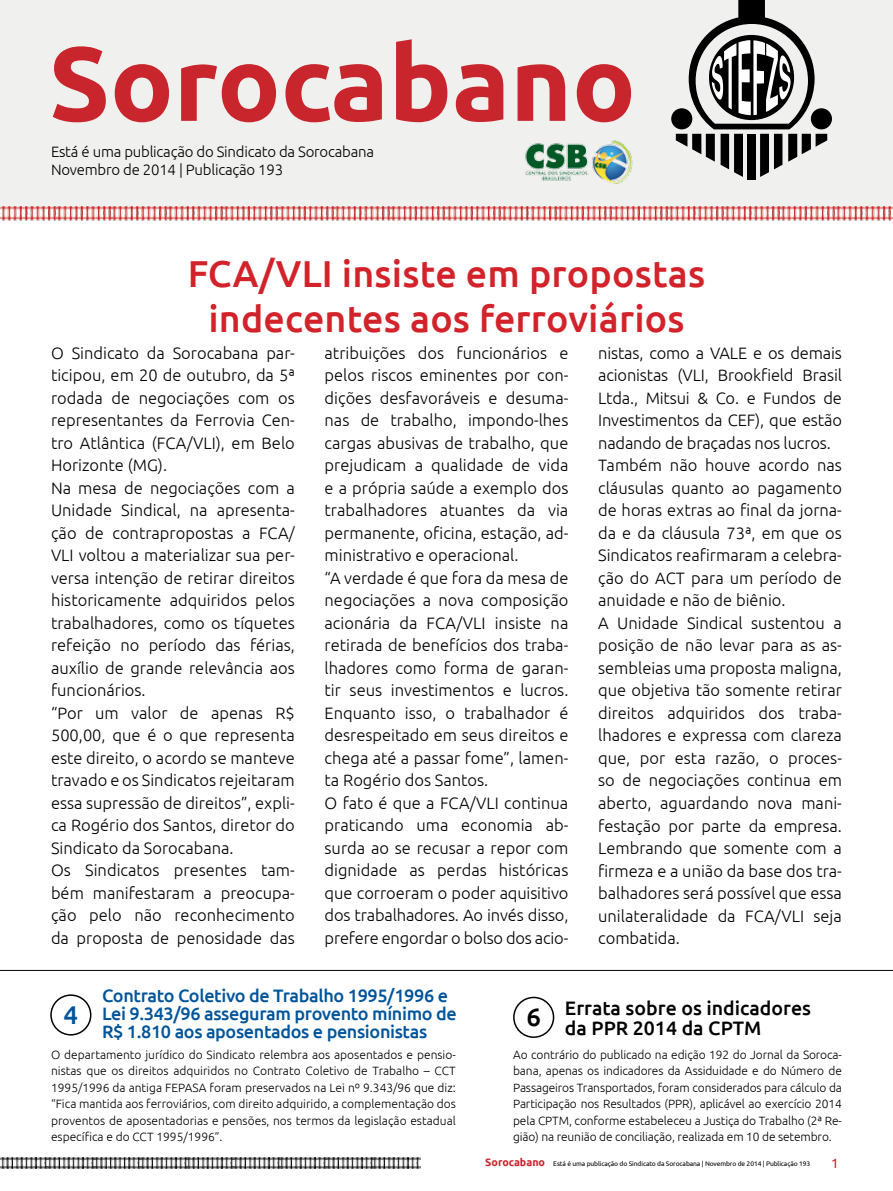
<style>
.page{position:relative;width:893px;height:1191px;background:#fff}
.page>*{position:absolute;margin:0;border:0;box-sizing:border-box;transform-origin:0 0}
.t1{font:700 105px "Ubuntu";color:#c9252c}
.t2{font:500 37.5px/45px "Ubuntu";letter-spacing:.005em;color:#d2232a;text-align:center}
.t3{font:500 25.65px "Ubuntu";color:#00549a}
.t4{font:500 19.5px/19.5px "Ubuntu";color:#000;text-align:center}
.t5{font:500 18px/18px "Ubuntu";letter-spacing:-.02em;color:#00549a}
.t6{font:300 16.5px/22.5px "Ubuntu";color:#000}
.t7{font:300 15px/18px "Ubuntu";letter-spacing:-.015em;color:#000}
.t8{font:13.5px "Ubuntu";color:#c9252c}
.t9{font:300 12px/16.5px "Ubuntu";letter-spacing:-.01em;color:#000;text-align:justify}
.t10{font:6.75px "Ubuntu";letter-spacing:-.015em;color:#000}
.s1{font-size:25.65px}
.s2{font-weight:700;font-size:10.65px;color:#c9252c}
</style>
<div class="page">
<img style="left:0;top:1157px;width:47px;height:12px">
<img style="left:374px;top:1157px;width:47px;height:12px">
<img style="left:188px;top:1157px;width:45px;height:12px">
<img style="left:95px;top:1157px;width:45px;height:12px">
<img style="left:281px;top:1157px;width:45px;height:12px">
<img style="left:47px;top:1157px;width:48px;height:12px">
<img style="left:233px;top:1157px;width:48px;height:12px">
<img style="left:140px;top:1157px;width:48px;height:12px">
<img style="left:326px;top:1157px;width:48px;height:12px">
<div style="left:0;top:0;width:893px;height:206px;background:#f0f0ef"></div>
<img style="left:0;top:206px;width:55px;height:14px">
<img style="left:448px;top:206px;width:53px;height:14px">
<img style="left:225px;top:206px;width:53px;height:14px">
<img style="left:671px;top:206px;width:52px;height:14px">
<img style="left:114px;top:206px;width:53px;height:14px">
<img style="left:559px;top:206px;width:53px;height:14px">
<img style="left:337px;top:206px;width:52px;height:14px">
<img style="left:782px;top:206px;width:53px;height:14px">
<img style="left:55px;top:206px;width:59px;height:14px">
<img style="left:501px;top:206px;width:58px;height:14px">
<img style="left:278px;top:206px;width:59px;height:14px">
<img style="left:723px;top:206px;width:59px;height:14px">
<img style="left:167px;top:206px;width:58px;height:14px">
<img style="left:612px;top:206px;width:59px;height:14px">
<img style="left:389px;top:206px;width:59px;height:14px">
<img style="left:835px;top:206px;width:58px;height:14px">
<hr style="left:0;top:970px;width:893px;height:1px;background:#000">
<div style="left:50px;top:994px;width:41px;height:41px;border:2px solid #000;border-radius:50%"></div>
<div style="left:513px;top:996px;width:41px;height:42px;border:2px solid #000;border-radius:50%"></div>
<div style="left:747px;top:134px;width:9px;height:45px;background:#000"></div>
<div style="left:671px;top:108px;width:21px;height:21px;background:#000;border-radius:50%"></div>
<div style="left:811px;top:108px;width:21px;height:21px;background:#000;border-radius:50%"></div>
<svg style="left:676px;top:0;width:151px;height:177px"></svg>
<img style="left:525px;top:140px;width:108px;height:44px">
<h1 class="t1" style="left:49px;top:20px;width:588px">Sorocabano</h1>
<p class="t7" style="left:51px;top:143px;width:325px">Está é uma publicação do Sindicato da Sorocabana<br>Novembro de 2014 | Publicação 193</p>
<h2 class="t2" style="left:188px;top:250px;width:519px">FCA/VLI insiste em propostas indecentes aos ferroviários</h2>
<p class="t6" style="left:51px;top:341px;width:245px">O Sindicato da Sorocabana par&shy;ticipou, em 20 de outubro, da 5ª rodada de negociações com os representantes da Ferrovia Cen&shy;tro Atlântica (FCA/VLI), em Belo<br>Horizonte (MG).<br>Na mesa de negociações com a<br>Unidade Sindical, na apresenta&shy;ção de contrapropostas a FCA/<br>VLI voltou a materializar sua per&shy;versa intenção de retirar direitos historicamente adquiridos pelos trabalhadores, como os tíquetes refeição no período das férias, auxílio de grande relevância aos funcionários.<br>“Por um valor de apenas R$<br>500,00, que é o que representa este direito, o acordo se manteve travado e os Sindicatos rejeitaram essa supressão de direitos”, expli&shy;ca Rogério dos Santos, diretor do<br>Sindicato da Sorocabana.<br>Os Sindicatos presentes tam&shy;bém manifestaram a preocupa&shy;ção pelo não reconhecimento da proposta de penosidade das</p>
<p class="t6" style="left:325px;top:341px;width:245px">atribuições dos funcionários e pelos riscos eminentes por con&shy;dições desfavoráveis e desuma&shy;nas de trabalho, impondo-lhes cargas abusivas de trabalho, que prejudicam a qualidade de vida e a própria saúde a exemplo dos trabalhadores atuantes da via permanente, oficina, estação, ad&shy;ministrativo e operacional.<br>“A verdade é que fora da mesa de negociações a nova composição acionária da FCA/VLI insiste na retirada de benefícios dos traba&shy;lhadores como forma de garan&shy;tir seus investimentos e lucros.<br>Enquanto isso, o trabalhador é desrespeitado em seus direitos e chega até a passar fome”, lamen&shy;ta Rogério dos Santos.<br>O fato é que a FCA/VLI continua praticando uma economia ab&shy;surda ao se recusar a repor com dignidade as perdas históricas que corroeram o poder aquisitivo dos trabalhadores. Ao invés disso, prefere engordar o bolso dos acio-</p>
<p class="t6" style="left:598px;top:341px;width:245px">nistas, como a VALE e os demais acionistas (VLI, Brookfield Brasil<br>Ltda., Mitsui &amp; Co. e Fundos de<br>Investimentos da CEF), que estão nadando de braçadas nos lucros.<br>Também não houve acordo nas cláusulas quanto ao pagamento de horas extras ao final da jorna&shy;da e da cláusula 73ª, em que os<br>Sindicatos reafirmaram a celebra&shy;ção do ACT para um período de anuidade e não de biênio.<br>A Unidade Sindical sustentou a posição de não levar para as as&shy;sembleias uma proposta maligna, que objetiva tão somente retirar direitos adquiridos dos traba&shy;lhadores e expressa com clareza que, por esta razão, o proces&shy;so de negociações continua em aberto, aguardando nova mani&shy;festação por parte da empresa.<br>Lembrando que somente com a firmeza e a união da base dos tra&shy;balhadores será possível que essa unilateralidade da FCA/VLI seja combatida.</p>
<p class="t5" style="left:102px;top:985px;width:356px">Contrato Coletivo de Trabalho 1995/1996 e<br>Lei 9.343/96 asseguram provento mínimo de<br>R$ 1.810 aos aposentados e pensionistas</p>
<h3 class="t3" style="left:64px;top:998px;width:16px">4</h3>
<p class="t9" style="left:51px;top:1045px;width:406px">O departamento jurídico do Sindicato relembra aos aposentados e pensio&shy;nistas que os direitos adquiridos no Contrato Coletivo de Trabalho – CCT 1995/1996 da antiga FEPASA foram preservados na Lei nº 9.343/96 que diz: “Fica mantida aos ferroviários, com direito adquirido, a complementação dos proventos de aposentadorias e pensões, nos termos da legislação estadual específica e do CCT 1995/1996”.</p>
<p class="t4" style="left:526px;top:997px;width:286px"><span class="s1">6</span> Errata sobre os indicadores da PPR 2014 da CPTM</p>
<p class="t9" style="left:513px;top:1045px;width:330px">Ao contrário do publicado na edição 192 do Jornal da Soroca&shy;bana, apenas os indicadores da Assiduidade e do Número de Passageiros Transportados, foram considerados para cálculo da Participação nos Resultados (PPR), aplicável ao exercício 2014 pela CPTM, conforme estabeleceu a Justiça do Trabalho (2ª Re&shy;gião) na reunião de conciliação, realizada em 10 de setembro.</p>
<p class="t10" style="left:485px;top:1159px;width:326px"><span class="s2">Sorocabano</span> Está é uma publicação do Sindicato da Sorocabana | Novembro de 2014 | Publicação 193</p>
<p class="t8" style="left:831px;top:1154px;width:9px">1</p>
</div>
